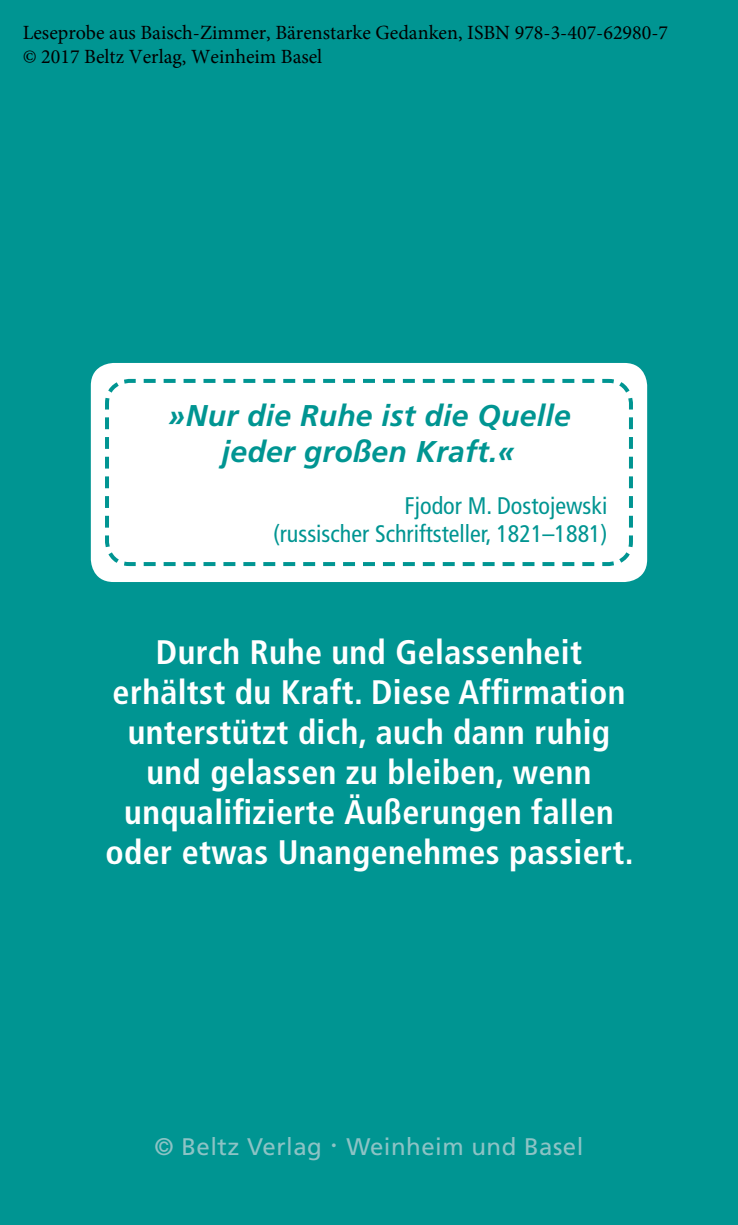
<style>
.page{position:relative;width:738px;height:1225px;background:#fff}
.page>*{position:absolute;margin:0;border:0;box-sizing:border-box;transform-origin:0 0}
.t1{font:700 condensed 34px/40px "Frutiger";letter-spacing:.01em;color:#fff;text-align:center}
.t2{font:italic 700 30px/36px "Frutiger";letter-spacing:.01em;color:#009592;text-align:center}
.t3{font:condensed 24px/28.8px "Frutiger";color:#009592;text-align:right}
.t4{font:24px "Frutiger";letter-spacing:.02em;color:#8dc3c5}
.t5{font:20px/24px "Minion Pro";color:#000}
.s1{font-size:32px}
</style>
<div class="page">
<div style="left:0;top:0;width:737px;height:1224px;background:#009592"></div>
<div style="left:91px;top:363px;width:555px;height:219px;background:#fff;border-radius:23px"></div>
<svg style="left:105px;top:378px;width:528px;height:189px"></svg>
<p class="t5" style="left:23px;top:20px;width:646px">Leseprobe aus Baisch-Zimmer, Bärenstarke Gedanken, ISBN 978-3-407-62980-7 © 2017 Beltz Verlag, Weinheim Basel</p>
<p class="t2" style="left:167px;top:397px;width:405px">»Nur die Ruhe ist die Quelle jeder großen Kraft.«</p>
<p class="t3" style="left:273px;top:491px;width:335px">Fjodor M. Dostojewski<br>(russischer Schriftsteller, 1821–1881)</p>
<p class="t1" style="left:105px;top:633px;width:529px">Durch Ruhe und Gelassenheit erhältst du Kraft. Diese Affirmation unterstützt dich, auch dann ruhig und gelassen zu bleiben, wenn unqualifizierte Äußerungen fallen oder etwas Unangenehmes passiert.</p>
<p class="t4" style="left:154px;top:1133px;width:430px">© Beltz Verlag <span class="s1">·</span> Weinheim und Basel</p>
</div>
